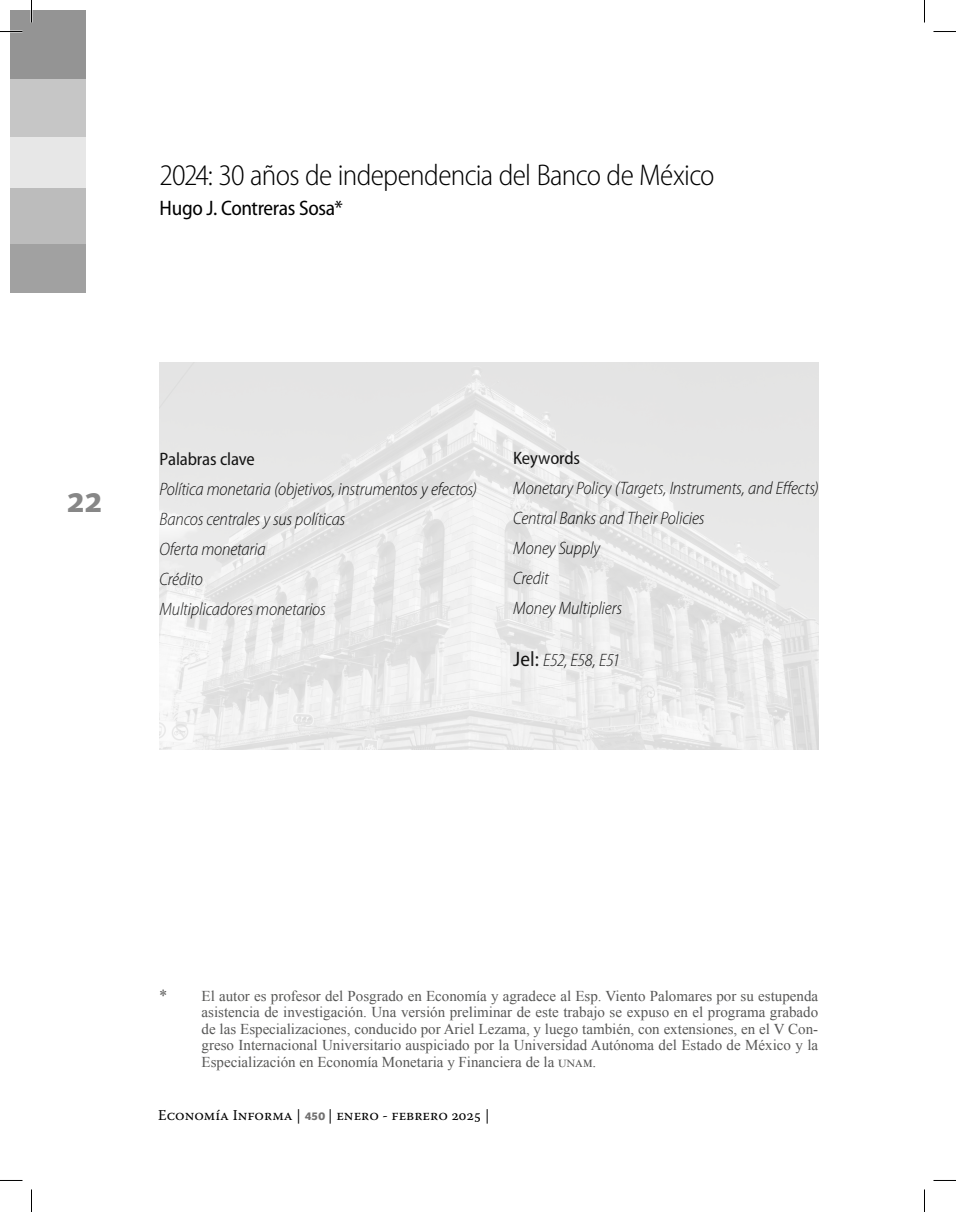
<style>
.page{position:relative;width:956px;height:1212px;background:#fff}
.page>*{position:absolute;margin:0;border:0;box-sizing:border-box;transform-origin:0 0}
.t1{font:700 36px "Karmina Sans";color:#878787}
.t2{font:300 semi-condensed 30px "Myriad Pro";letter-spacing:-.025em;color:#000}
.t3{font:semi-condensed 21px "Myriad Pro";letter-spacing:-.02em;color:#000}
.t4{font:italic 300 semi-condensed 18px/30px "Myriad Pro";letter-spacing:-.01em;color:#000}
.t5{font:semi-condensed 18px "Myriad Pro";letter-spacing:-.01em;color:#000}
.t6{font:15px/16.5px "Times New Roman";color:#575756;text-align:justify}
.t7{font:15px "Warnock Pro";color:#000}
.s1{font-weight:400;font-style:normal;font-size:21px}
.s2{font-size:16.5px}
.s3{font-family:"Karmina Sans";font-weight:700;color:#706f6f}
</style>
<div class="page">
<div style="left:10px;top:10px;width:76px;height:70px;background:#949494"></div>
<svg style="left:10px;top:80px;width:75px;height:212px;background:#c2c2c2"></svg>
<img style="left:159px;top:362px;width:659px;height:387px">
<svg style="left:0;top:31px;width:22px;height:1px"></svg>
<svg style="left:933px;top:31px;width:23px;height:1px"></svg>
<svg style="left:31px;top:0;width:1px;height:22px"></svg>
<svg style="left:31px;top:1189px;width:1px;height:22px"></svg>
<svg style="left:924px;top:0;width:1px;height:22px"></svg>
<svg style="left:924px;top:1189px;width:1px;height:22px"></svg>
<h2 class="t2" style="left:160px;top:157px;width:556px">2024: 30 años de independencia del Banco de México</h2>
<h3 class="t3" style="left:160px;top:195px;width:185px">Hugo J. Contreras Sosa*</h3>
<h1 class="t1" style="left:67px;top:479px;width:37px">22</h1>
<p class="t5" style="left:160px;top:448px;width:97px">Palabras clave</p>
<p class="t4" style="left:160px;top:474px;width:319px">Política monetaria (objetivos, instrumentos y efectos)<br>Bancos centrales y sus políticas<br>Oferta monetaria<br>Crédito<br>Multiplicadores monetarios</p>
<p class="t5" style="left:513px;top:446px;width:68px">Keywords</p>
<p class="t4" style="left:513px;top:472px;width:307px">Monetary Policy (Targets, Instruments, and Effects)<br>Central Banks and Their Policies<br>Money Supply<br>Credit<br>Money Multipliers</p>
<p class="t4" style="left:513px;top:644px;width:108px"><span class="s1">Jel:</span> E52, E58, E51</p>
<p class="t6" style="left:202px;top:986px;width:618px;text-indent:-43px"><span class="s2">*</span> El autor es profesor del Posgrado en Economía y agradece al Esp. Viento Palomares por su estupenda asistencia de investigación. Una versión preliminar de este trabajo se expuso en el programa grabado de las Especializaciones, conducido por Ariel Lezama, y luego también, con extensiones, en el V Con&shy;greso Internacional Universitario auspiciado por la Universidad Autónoma del Estado de México y la Especialización en Economía Monetaria y Financiera de la unam.</p>
<p class="t7" style="left:158px;top:1105px;width:333px">Economía Informa | <span class="s3">450</span> | enero - febrero 2025 |</p>
</div>
